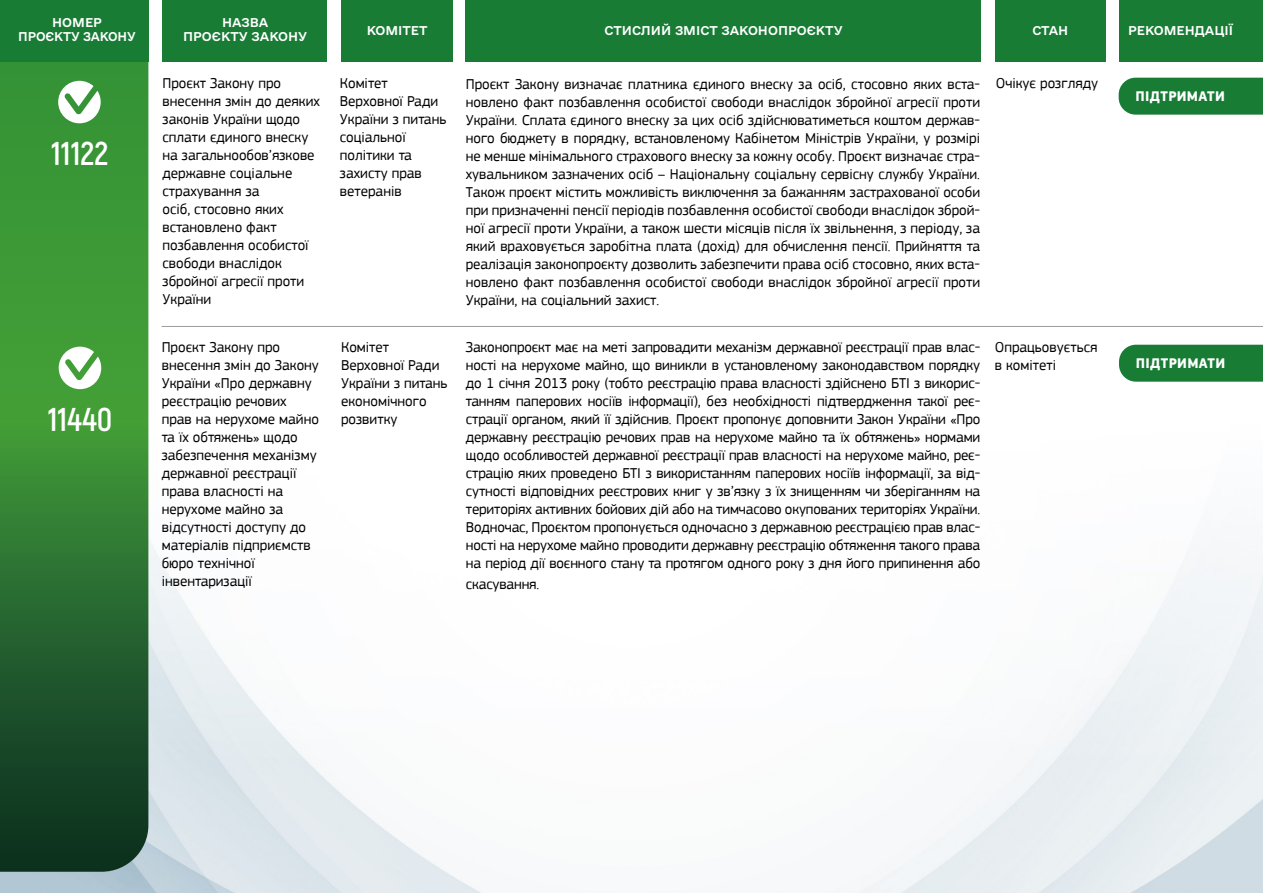
<style>
.page{position:relative;width:1263px;height:893px;background:#fff}
.page>*{position:absolute;margin:0;border:0;box-sizing:border-box;transform-origin:0 0}
.t1{font:700 33px "Akrobat";color:#fff}
.t2{font:15px/18px "PF Square Sans Pro";color:#000}
.t3{font:700 14.4px "PF Square Sans Pro";letter-spacing:.025em;color:#fff}
.t4{font:12px/14.4px "e Ukraine Medium";color:#fff;text-align:center}
</style>
<div class="page">
<img style="left:0;top:13px;width:1263px;height:880px">
<svg style="left:0;top:62px;width:148px;height:810px;background:#2f7931"></svg>
<div style="left:994px;top:0;width:111px;height:62px;background:#187c35"></div>
<div style="left:1119px;top:0;width:144px;height:62px;background:#187c35"></div>
<div style="left:466px;top:0;width:515px;height:62px;background:#187c35"></div>
<div style="left:163px;top:0;width:164px;height:62px;background:#187c35"></div>
<div style="left:341px;top:0;width:111px;height:62px;background:#187c35"></div>
<div style="left:0;top:0;width:148px;height:62px;background:#187c35"></div>
<div style="left:1119px;top:78px;width:144px;height:37px;background:#187c35"></div>
<hr style="left:162px;top:326px;width:1101px;height:1px;background:#9d9d9c">
<div style="left:1119px;top:345px;width:144px;height:37px;background:#187c35"></div>
<svg style="left:58px;top:81px;width:43px;height:42px"></svg>
<svg style="left:59px;top:347px;width:42px;height:42px"></svg>
<p class="t4" style="left:18px;top:15px;width:119px">НОМЕР<br>ПРОЄКТУ ЗАКОНУ</p>
<h1 class="t1" style="left:51px;top:133px;width:59px">11122</h1>
<h1 class="t1" style="left:48px;top:399px;width:66px">11440</h1>
<p class="t4" style="left:183px;top:15px;width:125px">НАЗВА<br>ПРОЄКТУ ЗАКОНУ</p>
<p class="t4" style="left:367px;top:24px;width:62px">КОМІТЕТ</p>
<p class="t4" style="left:604px;top:24px;width:240px">СТИСЛИЙ ЗМІСТ ЗАКОНОПРОЄКТУ</p>
<p class="t4" style="left:1032px;top:24px;width:38px">СТАН</p>
<p class="t4" style="left:1128px;top:24px;width:107px">РЕКОМЕНДАЦІЇ</p>
<p class="t2" style="left:163px;top:74px;width:159px">Проєкт Закону про внесення змін до деяких законів України щодо сплати єдиного внеску на загальнообов’язкове державне соціальне страхування за<br>осіб, стосовно яких встановлено факт позбавлення особистої свободи внаслідок збройної агресії проти<br>України</p>
<p class="t2" style="left:340px;top:74px;width:50px">Комітет</p>
<p class="t2" style="left:996px;top:74px;width:104px">Очікує розгляду</p>
<p class="t2" style="left:466px;top:75px;width:516px;text-align:justify">Проєкт Закону визначає платника єдиного внеску за осіб, стосовно яких вста&shy;новлено факт позбавлення особистої свободи внаслідок збройної агресії проти України. Сплата єдиного внеску за цих осіб здійснюватиметься коштом держав&shy;ного бюджету в порядку, встановленому Кабінетом Міністрів України, у розмірі не менше мінімального страхового внеску за кожну особу. Проєкт визначає стра&shy;хувальником зазначених осіб – Національну соціальну сервісну службу України.<br>Також проєкт містить можливість виключення за бажанням застрахованої особи при призначенні пенсії періодів позбавлення особистої свободи внаслідок зброй&shy;ної агресії проти України, а також шести місяців після їх звільнення, з періоду, за який враховується заробітна плата (дохід) для обчислення пенсії. Прийняття та реалізація законопроєкту дозволить забезпечити права осіб стосовно, яких вста&shy;новлено факт позбавлення особистої свободи внаслідок збройної агресії проти України, на соціальний захист.</p>
<p class="t2" style="left:340px;top:92px;width:108px">Верховної Ради<br>України з питань соціальної політики та захисту прав ветеранів</p>
<p class="t2" style="left:162px;top:338px;width:159px">Проєкт Закону про внесення змін до Закону<br>України «Про державну реєстрацію речових прав на нерухоме майно та їх обтяжень» щодо забезпечення механізму державної реєстрації права власності на нерухоме майно за відсутності доступу до матеріалів підприємств бюро технічної інвентаризації</p>
<p class="t2" style="left:341px;top:338px;width:108px">Комітет<br>Верховної Ради<br>України з питань економічного розвитку</p>
<p class="t2" style="left:995px;top:338px;width:104px">Опрацьовується в комітеті</p>
<p class="t2" style="left:466px;top:338px;width:516px;text-align:justify">Законопроєкт має на меті запровадити механізм державної реєстрації прав влас&shy;ності на нерухоме майно, що виникли в установленому законодавством порядку до 1 січня 2013 року (тобто реєстрацію права власності здійснено БТІ з викорис&shy;танням паперових носіїв інформації), без необхідності підтвердження такої реє&shy;страції органом, який її здійснив. Проєкт пропонує доповнити Закон України «Про державну реєстрацію речових прав на нерухоме майно та їх обтяжень» нормами щодо особливостей державної реєстрації прав власності на нерухоме майно, реє&shy;страцію яких проведено БТІ з використанням паперових носіїв інформації, за від&shy;сутності відповідних реєстрових книг у зв’язку з їх знищенням чи зберіганням на територіях активних бойових дій або на тимчасово окупованих територіях України.<br>Водночас, Проєктом пропонується одночасно з державною реєстрацією прав влас&shy;ності на нерухоме майно проводити державну реєстрацію обтяження такого права на період дії воєнного стану та протягом одного року з дня його припинення або</p>
<p class="t2" style="left:466px;top:575px;width:75px">скасування.</p>
<p class="t3" style="left:1135px;top:88px;width:91px">ПІДТРИМАТИ</p>
<p class="t3" style="left:1136px;top:355px;width:91px">ПІДТРИМАТИ</p>
</div>
